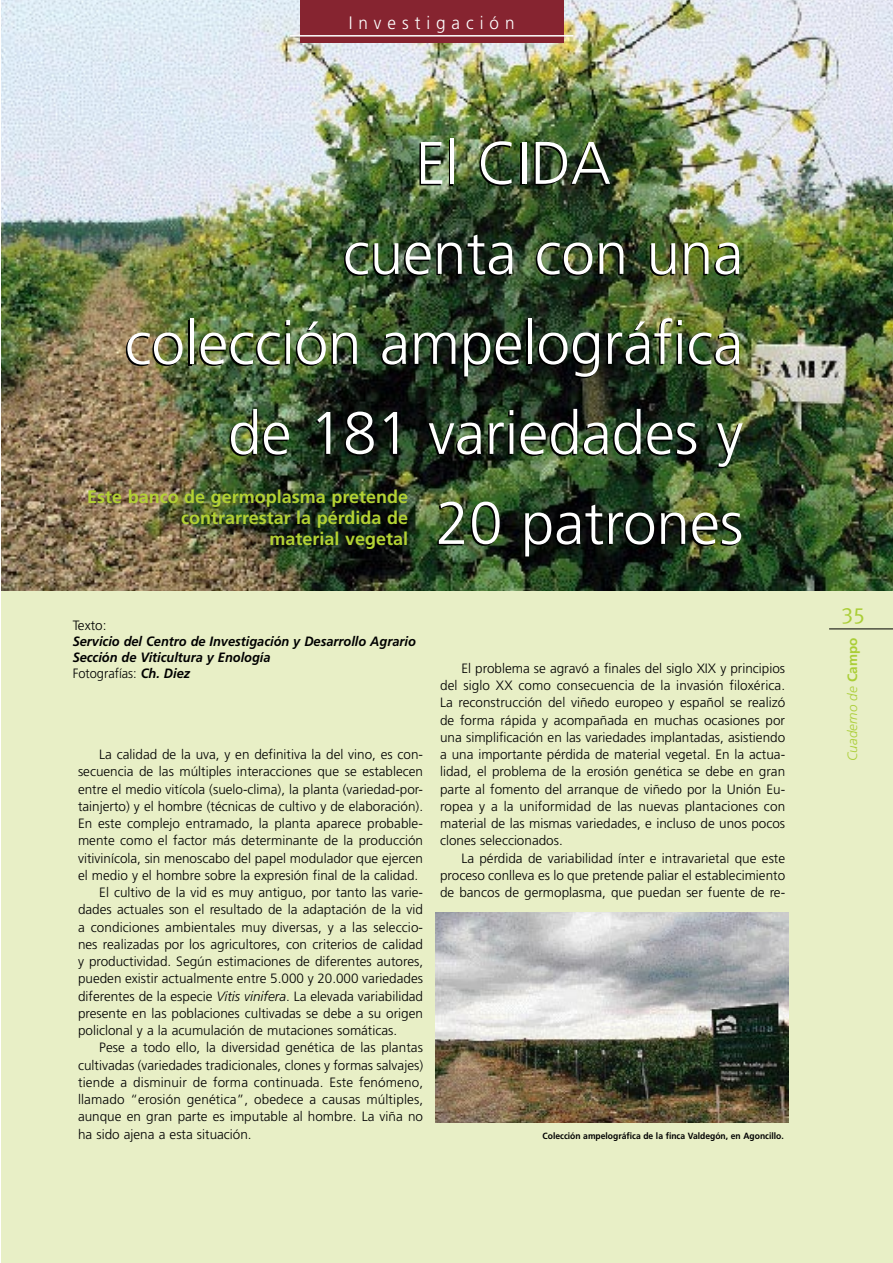
<style>
.page{position:relative;width:893px;height:1263px;background:#fff}
.page>*{position:absolute;margin:0;border:0;box-sizing:border-box;transform-origin:0 0}
.t1{font:300 60px "Frutiger";color:#fff}
.t2{font:22.5px "Meta Caps";color:#aace36}
.t3{font:700 18px/21px "Frutiger";color:#b3d234;text-align:right}
.t4{font:300 18px "Frutiger";letter-spacing:.35em;color:#fff;scale:.95 1}
.t5{font:300 13.5px/17.2px "Frutiger";color:#000;text-align:justify}
.t6{font:italic 700 13.5px/16.2px "Frutiger";color:#000;scale:.95 1}
.t7{font:italic 300 13.5px "Frutiger";color:#aace36}
.t8{font:700 9px "Frutiger";color:#000;scale:.95 1}
.s1{font-weight:300;font-style:normal}
.s2{font-style:italic}
.s3{font-weight:700;font-style:normal}
</style>
<div class="page">
<div style="left:0;top:566px;width:893px;height:697px;background:#e8efc6"></div>
<img style="left:1px;top:0;width:892px;height:590px">
<hr style="left:0;top:0;width:1px;height:1263px;background:#fffefd">
<hr style="left:829px;top:628px;width:64px;height:1px;background:#000">
<div style="left:300px;top:0;width:263px;height:43px;background:#862430"></div>
<hr style="left:290px;top:35px;width:283px;height:2px;background:#fff">
<img style="left:436px;top:913px;width:352px;height:209px">
<h3 class="t4" style="left:349px;top:13px;width:176px">Investigación</h3>
<h1 class="t1" style="left:416px;top:129px;width:197px">El CIDA</h1>
<h1 class="t1" style="left:343px;top:219px;width:402px">cuenta con una</h1>
<h1 class="t1" style="left:125px;top:309px;width:620px">colección ampelográfica</h1>
<h1 class="t1" style="left:228px;top:399px;width:517px">de 181 variedades y</h1>
<h1 class="t1" style="left:436px;top:489px;width:309px">20 patrones</h1>
<h3 class="t3" style="left:87px;top:486px;width:322px">Este banco de germoplasma pretende contrarrestar la pérdida de<br>material vegetal</h3>
<p class="t5" style="left:73px;top:616px;width:35px">Texto:</p>
<p class="t6" style="left:73px;top:633px;width:363px">Servicio del Centro de Investigación y Desarrollo Agrario<br>Sección de Viticultura y Enología<br><span class="s1">Fotografías:</span> Ch. Diez</p>
<p class="t5" style="left:99px;top:746px;width:325px">La calidad de la uva, y en definitiva la del vino, es con-</p>
<p class="t5" style="left:78px;top:763px;width:347px">secuencia de las múltiples interacciones que se establecen</p>
<p class="t5" style="left:78px;top:780px;width:347px">entre el medio vitícola (suelo-clima), la planta (variedad-por-</p>
<p class="t5" style="left:78px;top:797px;width:347px">tainjerto) y el hombre (técnicas de cultivo y de elaboración).</p>
<p class="t5" style="left:78px;top:815px;width:347px">En este complejo entramado, la planta aparece probable-</p>
<p class="t5" style="left:78px;top:832px;width:346px">mente como el factor más determinante de la producción</p>
<p class="t5" style="left:78px;top:849px;width:346px">vitivinícola, sin menoscabo del papel modulador que ejercen</p>
<p class="t5" style="left:78px;top:866px;width:342px">el medio y el hombre sobre la expresión final de la calidad.</p>
<p class="t5" style="left:99px;top:884px;width:325px">El cultivo de la vid es muy antiguo, por tanto las varie-</p>
<p class="t5" style="left:78px;top:901px;width:347px">dades actuales son el resultado de la adaptación de la vid</p>
<p class="t5" style="left:78px;top:918px;width:347px">a condiciones ambientales muy diversas, y a las seleccio-</p>
<p class="t5" style="left:78px;top:935px;width:347px">nes realizadas por los agricultores, con criterios de calidad</p>
<p class="t5" style="left:78px;top:953px;width:347px">y productividad. Según estimaciones de diferentes autores,</p>
<p class="t5" style="left:78px;top:970px;width:347px">pueden existir actualmente entre 5.000 y 20.000 variedades</p>
<p class="t5" style="left:78px;top:987px;width:347px">diferentes de la especie <span class="s2">Vitis vinifera</span>. La elevada variabilidad</p>
<p class="t5" style="left:78px;top:1004px;width:347px">presente en las poblaciones cultivadas se debe a su origen</p>
<p class="t5" style="left:78px;top:1022px;width:321px">policlonal y a la acumulación de mutaciones somáticas.</p>
<p class="t5" style="left:99px;top:1039px;width:325px">Pese a todo ello, la diversidad genética de las plantas</p>
<p class="t5" style="left:78px;top:1056px;width:347px">cultivadas (variedades tradicionales, clones y formas salvajes)</p>
<p class="t5" style="left:78px;top:1073px;width:347px">tiende a disminuir de forma continuada. Este fenómeno,</p>
<p class="t5" style="left:78px;top:1091px;width:347px">llamado “erosión genética”, obedece a causas múltiples,</p>
<p class="t5" style="left:78px;top:1108px;width:347px">aunque en gran parte es imputable al hombre. La viña no</p>
<p class="t5" style="left:78px;top:1125px;width:175px">ha sido ajena a esta situación.</p>
<p class="t5" style="left:440px;top:659px;width:347px;text-indent:21px">El problema se agravó a finales del siglo XIX y principios del siglo XX como consecuencia de la invasión filoxérica.<br>La reconstrucción del viñedo europeo y español se realizó de forma rápida y acompañada en muchas ocasiones por una simplificación en las variedades implantadas, asistiendo a una importante pérdida de material vegetal. En la actua&shy;lidad, el problema de la erosión genética se debe en gran parte al fomento del arranque de viñedo por la Unión Eu&shy;ropea y a la uniformidad de las nuevas plantaciones con material de las mismas variedades, e incluso de unos pocos clones seleccionados.</p>
<p class="t5" style="left:440px;top:849px;width:347px;text-indent:21px">La pérdida de variabilidad ínter e intravarietal que este proceso conlleva es lo que pretende paliar el establecimiento de bancos de germoplasma, que puedan ser fuente de re-</p>
<p class="t8" style="left:543px;top:1131px;width:255px">Colección ampelográfica de la finca Valdegón, en Agoncillo.</p>
<h2 class="t2" style="left:841px;top:602px;width:26px">35</h2>
<p class="t7" style="left:845px;top:761px;width:125px;rotate:-90deg">Cuaderno de <span class="s3">Campo</span></p>
</div>
